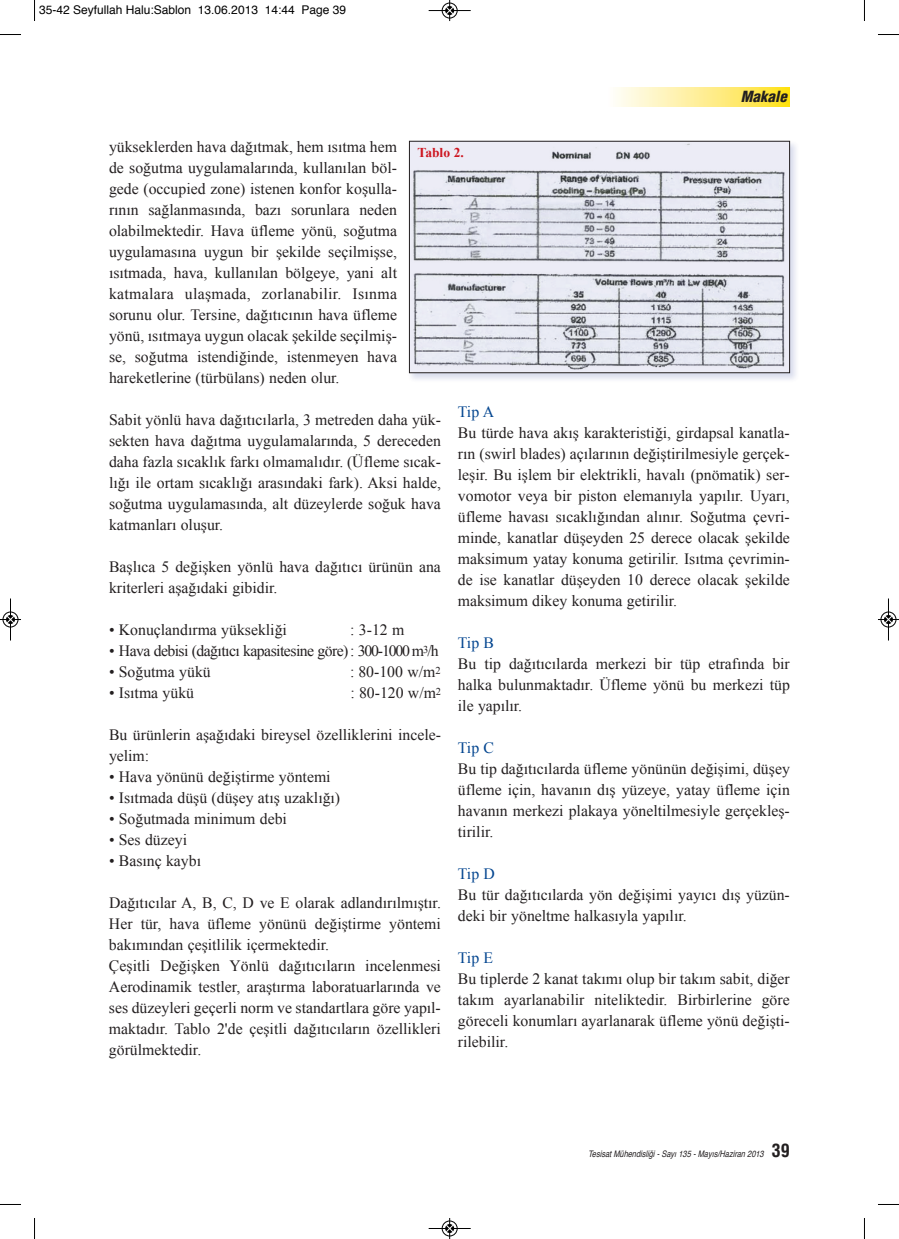
<style>
.page{position:relative;width:899px;height:1239px;background:#fff}
.page>*{position:absolute;margin:0;border:0;box-sizing:border-box;transform-origin:0 0}
.t1{font:15.75px/21px "Times New Roman";color:#231f20;text-align:justify}
.t2{font:15.75px "Times New Roman";letter-spacing:-.035em;color:#231f20}
.t3{font:15.75px "Times New Roman";letter-spacing:-.02em;color:#044690}
.t4{font:italic 900 condensed 15px "Helvetica";color:#231f20}
.t5{font:700 13.5px "Times New Roman";color:#cd1520}
.t6{font:12px "Helvetica";color:#000}
.t7{font:italic condensed 9px "Helvetica";color:#231f20}
.s1{font-weight:700;font-style:normal;font-size:18px}
</style>
<div class="page">
<svg style="left:616px;top:88px;width:173px;height:19px;background:#feee8e"></svg>
<img style="left:408px;top:140px;width:388px;height:240px">
<img style="left:411px;top:143px;width:376px;height:228px">
<div style="left:409px;top:141px;width:380px;height:232px;border:1px solid #231f20"></div>
<svg style="left:34px;top:0;width:1px;height:21px"></svg>
<svg style="left:0;top:34px;width:21px;height:1px"></svg>
<svg style="left:878px;top:34px;width:20px;height:1px"></svg>
<svg style="left:34px;top:1218px;width:1px;height:20px"></svg>
<svg style="left:0;top:1204px;width:21px;height:1px"></svg>
<svg style="left:878px;top:1204px;width:20px;height:1px"></svg>
<div style="left:441px;top:3px;width:16px;height:16px;border:1px solid #fff;border-radius:50%"></div>
<hr style="left:428px;top:10px;width:42px;height:1px;background:#000">
<div style="left:442px;top:3px;width:15px;height:15px;border:1px solid #000;border-radius:50%"></div>
<svg style="left:445px;top:0;width:8px;height:21px"></svg>
<div style="left:441px;top:1220px;width:16px;height:16px;border:1px solid #fff;border-radius:50%"></div>
<hr style="left:428px;top:1228px;width:42px;height:1px;background:#000">
<div style="left:442px;top:1220px;width:15px;height:15px;border:1px solid #000;border-radius:50%"></div>
<svg style="left:445px;top:1218px;width:8px;height:20px"></svg>
<hr style="left:10px;top:598px;width:1px;height:42px;background:#000">
<div style="left:3px;top:611px;width:15px;height:16px;border:1px solid #000;border-radius:50%"></div>
<svg style="left:0;top:615px;width:21px;height:8px"></svg>
<div style="left:880px;top:611px;width:16px;height:16px;border:1px solid #fff;border-radius:50%"></div>
<hr style="left:887px;top:598px;width:1px;height:42px;background:#000">
<div style="left:880px;top:611px;width:15px;height:16px;border:1px solid #000;border-radius:50%"></div>
<svg style="left:878px;top:615px;width:20px;height:8px"></svg>
<p class="t6" style="left:39px;top:4px;width:308px">35-42 Seyfullah Halu:Sablon 13.06.2013 14:44 Page 39</p>
<p class="t4" style="left:740px;top:87px;width:50px">Makale</p>
<p class="t1" style="left:109px;top:136px;width:289px">yükseklerden hava dağıtmak, hem ısıtma hem de soğutma uygulamalarında, kullanılan böl&shy;gede (occupied zone) istenen konfor koşulla&shy;rının sağlanmasında, bazı sorunlara neden olabilmektedir. Hava üfleme yönü, soğutma uygulamasına uygun bir şekilde seçilmişse, ısıtmada, hava, kullanılan bölgeye, yani alt katmalara ulaşmada, zorlanabilir. Isınma sorunu olur. Tersine, dağıtıcının hava üfleme yönü, ısıtmaya uygun olacak şekilde seçilmiş&shy;se, soğutma istendiğinde, istenmeyen hava hareketlerine (türbülans) neden olur.</p>
<p class="t1" style="left:109px;top:409px;width:333px">Sabit yönlü hava dağıtıcılarla, 3 metreden daha yük&shy;sekten hava dağıtma uygulamalarında, 5 dereceden daha fazla sıcaklık farkı olmamalıdır. (Üfleme sıcak&shy;lığı ile ortam sıcaklığı arasındaki fark). Aksi halde, soğutma uygulamasında, alt düzeylerde soğuk hava katmanları oluşur.</p>
<p class="t1" style="left:109px;top:556px;width:333px">Başlıca 5 değişken yönlü hava dağıtıcı ürünün ana kriterleri aşağıdaki gibidir.</p>
<p class="t1" style="left:109px;top:619px;width:179px">• Konuçlandırma yüksekliği</p>
<p class="t1" style="left:350px;top:619px;width:56px">: 3-12 m</p>
<p class="t2" style="left:109px;top:642px;width:331px">• Hava debisi (dağıtıcı kapasitesine göre): 300-1000 m<sup>3</sup>/h</p>
<p class="t1" style="left:109px;top:661px;width:103px">• Soğutma yükü</p>
<p class="t1" style="left:350px;top:661px;width:92px">: 80-100 w/m<sup>2</sup></p>
<p class="t1" style="left:109px;top:682px;width:87px">• Isıtma yükü</p>
<p class="t1" style="left:350px;top:682px;width:92px">: 80-120 w/m<sup>2</sup></p>
<p class="t1" style="left:109px;top:724px;width:333px">Bu ürünlerin aşağıdaki bireysel özelliklerini incele&shy;yelim:</p>
<p class="t1" style="left:109px;top:766px;width:223px">• Hava yönünü değiştirme yöntemi</p>
<p class="t1" style="left:109px;top:787px;width:232px">• Isıtmada düşü (düşey atış uzaklığı)</p>
<p class="t1" style="left:109px;top:808px;width:179px">• Soğutmada minimum debi</p>
<p class="t1" style="left:109px;top:829px;width:80px">• Ses düzeyi</p>
<p class="t1" style="left:109px;top:850px;width:94px">• Basınç kaybı</p>
<p class="t1" style="left:109px;top:892px;width:333px;text-align:left">Dağıtıcılar A, B, C, D ve E olarak adlandırılmıştır.<br>Her tür, hava üfleme yönünü değiştirme yöntemi bakımından çeşitlilik içermektedir.<br>Çeşitli Değişken Yönlü dağıtıcıların incelenmesi Aerodinamik testler, araştırma laboratuarlarında ve ses düzeyleri geçerli norm ve standartlara göre yapıl&shy;maktadır. Tablo 2'de çeşitli dağıtıcıların özellikleri görülmektedir.</p>
<p class="t5" style="left:417px;top:145px;width:48px">Tablo 2.</p>
<p class="t3" style="left:457px;top:403px;width:38px">Tip A</p>
<p class="t1" style="left:457px;top:422px;width:333px">Bu türde hava akış karakteristiği, girdapsal kanatla&shy;rın (swirl blades) açılarının değiştirilmesiyle gerçek&shy;leşir. Bu işlem bir elektrikli, havalı (pnömatik) ser&shy;vomotor veya bir piston elemanıyla yapılır. Uyarı, üfleme havası sıcaklığından alınır. Soğutma çevri&shy;minde, kanatlar düşeyden 25 derece olacak şekilde maksimum yatay konuma getirilir. Isıtma çevrimin&shy;de ise kanatlar düşeyden 10 derece olacak şekilde maksimum dikey konuma getirilir.</p>
<p class="t3" style="left:457px;top:634px;width:38px">Tip B</p>
<p class="t1" style="left:457px;top:653px;width:333px">Bu tip dağıtıcılarda merkezi bir tüp etrafında bir halka bulunmaktadır. Üfleme yönü bu merkezi tüp ile yapılır.</p>
<p class="t3" style="left:457px;top:739px;width:38px">Tip C</p>
<p class="t1" style="left:457px;top:758px;width:333px">Bu tip dağıtıcılarda üfleme yönünün değişimi, düşey üfleme için, havanın dış yüzeye, yatay üfleme için havanın merkezi plakaya yöneltilmesiyle gerçekleş&shy;tirilir.</p>
<p class="t3" style="left:457px;top:865px;width:39px">Tip D</p>
<p class="t1" style="left:457px;top:884px;width:333px">Bu tür dağıtıcılarda yön değişimi yayıcı dış yüzün&shy;deki bir yöneltme halkasıyla yapılır.</p>
<p class="t3" style="left:457px;top:949px;width:37px">Tip E</p>
<p class="t1" style="left:457px;top:968px;width:333px">Bu tiplerde 2 kanat takımı olup bir takım sabit, diğer takım ayarlanabilir niteliktedir. Birbirlerine göre göreceli konumları ayarlanarak üfleme yönü değişti&shy;rilebilir.</p>
<p class="t7" style="left:588px;top:1149px;width:203px">Tesisat Mühendisliği - Sayı 135 - Mayıs/Haziran 2013 <span class="s1">3 9</span></p>
</div>
